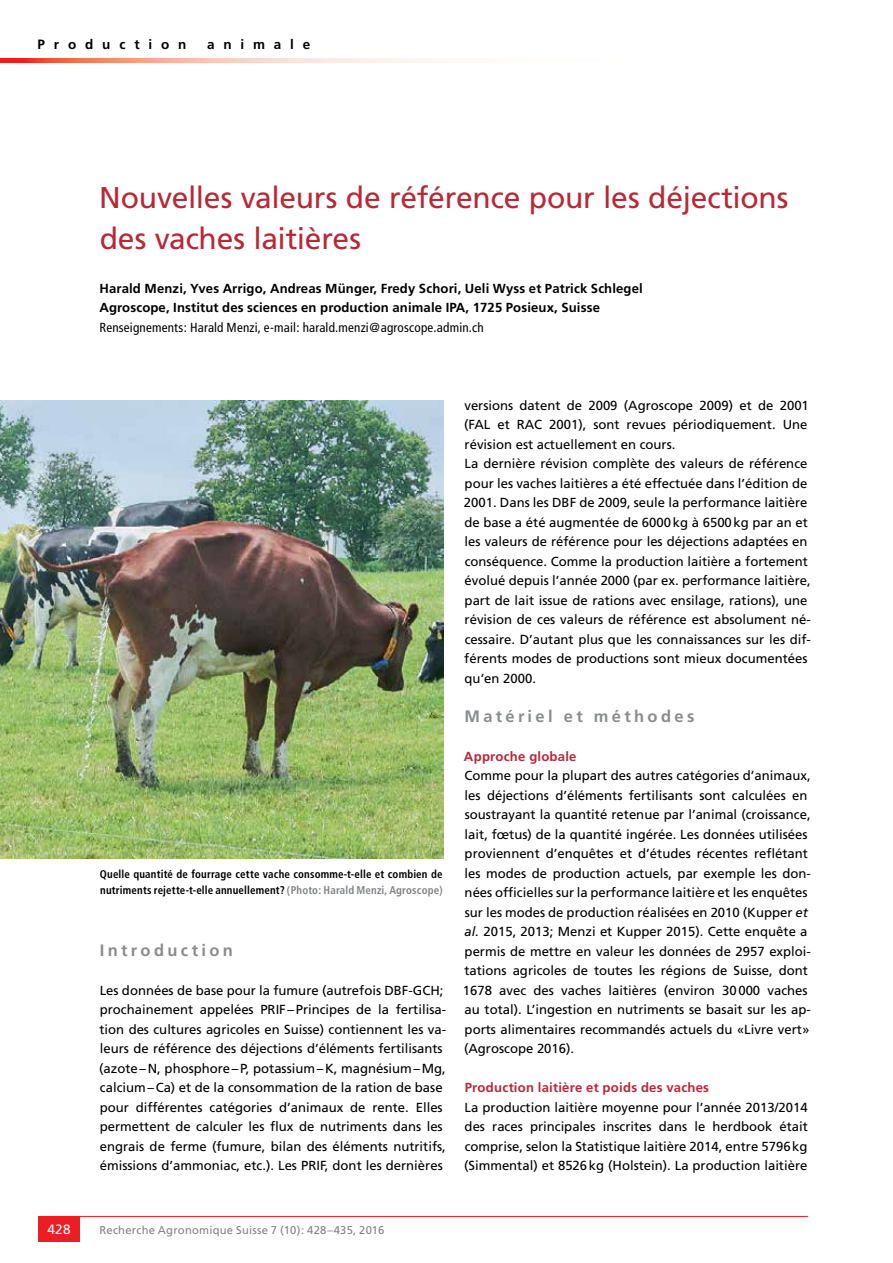
<style>
.page{position:relative;width:893px;height:1263px;background:#fff}
.page>*{position:absolute;margin:0;border:0;box-sizing:border-box;transform-origin:0 0}
.t1{font:30px/40.5px "Frutiger";letter-spacing:-.01em;color:#b82937}
.t2{font:700 16.5px "Frutiger";letter-spacing:.2em;color:#8a8c8e}
.t3{font:700 13.5px "Frutiger";letter-spacing:.655em;color:#000}
.t4{font:13.5px "Frutiger";color:#fff}
.t5{font:13.2px/19.5px "Frutiger";color:#000}
.t6{font:700 13.2px/19.5px "Frutiger";letter-spacing:.01em;color:#000}
.t7{font:condensed 13.2px "Frutiger";letter-spacing:.015em;color:#000}
.t8{font:700 13.2px "Frutiger";letter-spacing:.015em;color:#b82937}
.t9{font:700 condensed 11.25px/16.5px "Frutiger";letter-spacing:.015em;color:#000}
.t10{font:11.25px "Frutiger";letter-spacing:.02em;color:#808285}
.s1{color:#808285}
.s2{font-style:italic}
</style>
<div class="page">
<hr style="left:38px;top:1216px;width:770px;height:1px;background:#ed1d24">
<div style="left:38px;top:1216px;width:42px;height:26px;background:#ed1d24"></div>
<svg style="left:0;top:58px;width:447px;height:5px;background:#f9b4a4"></svg>
<img style="left:0;top:400px;width:443px;height:458px">
<p class="t3" style="left:38px;top:36px;width:150px">Production</p>
<p class="t3" style="left:207px;top:36px;width:105px">animale</p>
<h1 class="t1" style="left:99px;top:177px;width:691px">Nouvelles valeurs de référence pour les déjections des vaches laitières</h1>
<p class="t6" style="left:99px;top:278px;width:545px">Harald Menzi, Yves Arrigo, Andreas Münger, Fredy Schori, Ueli Wyss et Patrick Schlegel<br>Agroscope, Institut des sciences en production animale IPA, 1725 Posieux, Suisse</p>
<p class="t7" style="left:99px;top:319px;width:386px">Renseignements: Harald Menzi, e-mail: harald.menzi@agroscope.admin.ch</p>
<p class="t4" style="left:47px;top:1221px;width:25px">428</p>
<p class="t9" style="left:100px;top:865px;width:344px">Quelle quantité de fourrage cette vache consomme-t-elle et combien de nutriments rejette-t-elle annuellement? <span class="s1">(Photo: Harald Menzi, Agroscope)</span></p>
<p class="t2" style="left:100px;top:940px;width:135px">Introduction</p>
<p class="t5" style="left:99px;top:980px;width:348px">Les données de base pour la fumure (autrefois DBF-GCH; prochainement appelées PRIF –Principes de la fertilisa&shy;tion des cultures agricoles en Suisse) contiennent les va&shy;leurs de référence des déjections d’éléments fertilisants (azote–N, phosphore–P, potassium–K, magnésium–Mg, calcium–Ca) et de la consommation de la ration de base pour différentes catégories d’animaux de rente. Elles permettent de calculer les flux de nutriments dans les engrais de ferme (fumure, bilan des éléments nutritifs, émissions d’ammoniac, etc.). Les PRIF, dont les dernières</p>
<p class="t5" style="left:464px;top:395px;width:349px">versions datent de 2009 (Agroscope 2009) et de 2001 (FAL et RAC 2001), sont revues périodiquement. Une révision est actuellement en cours.<br>La dernière révision complète des valeurs de référence pour les vaches laitières a été effectuée dans l’édition de 2001. Dans les DBF de 2009, seule la performance laitière de base a été augmentée de 6000kg à 6500kg par an et les valeurs de référence pour les déjections adaptées en conséquence. Comme la production laitière a fortement évolué depuis l’année 2000 (par ex. performance laitière, part de lait issue de rations avec ensilage, rations), une révision de ces valeurs de référence est absolument né&shy;cessaire. D’autant plus que les connaissances sur les dif&shy;férents modes de productions sont mieux documentées qu’en 2000.</p>
<p class="t2" style="left:464px;top:706px;width:231px">Matériel et méthodes</p>
<p class="t8" style="left:464px;top:748px;width:114px">Approche globale</p>
<p class="t5" style="left:463px;top:766px;width:350px">Comme pour la plupart des autres catégories d’animaux, les déjections d’éléments fertilisants sont calculées en soustrayant la quantité retenue par l’animal (croissance, lait, fœtus) de la quantité ingérée. Les données utilisées proviennent d’enquêtes et d’études récentes reflétant les modes de production actuels, par exemple les don&shy;nées officielles sur la performance laitière et les enquêtes sur les modes de production réalisées en 2010 (Kupper <span class="s2">et al.</span> 2015, 2013; Menzi et Kupper 2015). Cette enquête a permis de mettre en valeur les données de 2957 exploi&shy;tations agricoles de toutes les régions de Suisse, dont 1678 avec des vaches laitières (environ 30000 vaches au total). L’ingestion en nutriments se basait sur les ap&shy;ports alimentaires recommandés actuels du «Livre vert» (Agroscope 2016).</p>
<p class="t8" style="left:465px;top:1080px;width:246px">Production laitière et poids des vaches</p>
<p class="t5" style="left:464px;top:1097px;width:345px;text-align:justify">La production laitière moyenne pour l’année 2013/2014 des races principales inscrites dans le herdbook était comprise, selon la Statistique laitière 2014, entre 5796kg (Simmental) et 8526kg (Holstein). La production laitière</p>
<p class="t10" style="left:99px;top:1223px;width:286px">Recherche Agronomique Suisse 7 (10): 428–435, 2016</p>
</div>
